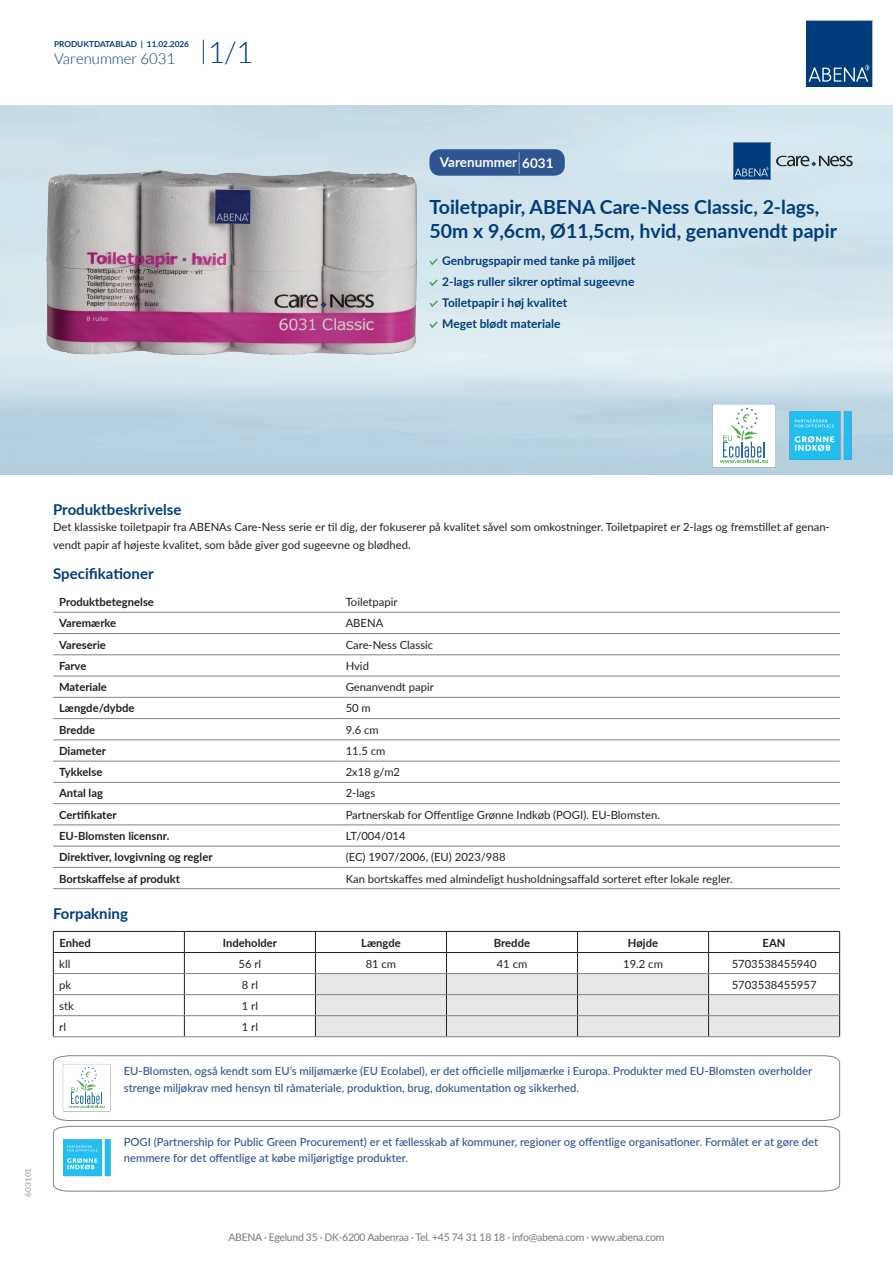
<style>
.page{position:relative;width:893px;height:1263px;background:#fff}
.page>*{position:absolute;margin:0;border:0;box-sizing:border-box;transform-origin:0 0}
.t1{font:700 19.5px/24px "Lato";color:#013d7d}
.t2{font:700 15px "Lato";color:#013d7d}
.t3{font:300 15px "Lato";color:#013d7d}
.t4{font:700 13.5px "Lato";color:#fff}
.t5{font:700 12px/21px "Lato";color:#013d7d}
.t6{font:11.25px/18px "Lato";color:#231f20}
.t7{font:500 11.25px/16.5px "Lato";color:#305691}
.t8{font:700 11.25px "Lato";color:#231f20}
.t9{font:500 10.5px "Lato";letter-spacing:-.03em;color:#808285}
.t10{font:700 8.25px "Lato";color:#013d7d}
.t11{font:700 8.25px "Lato";color:#b2b3b7}
.s1{font-size:30px}
.s2{font-size:22.95px}
</style>
<div class="page">
<img style="left:0;top:106px;width:893px;height:368px">
<svg style="left:203px;top:40px;width:1px;height:24px"></svg>
<svg style="left:806px;top:20px;width:67px;height:67px;background:#144b86"></svg>
<img style="left:47px;top:171px;width:370px;height:183px">
<hr style="left:53px;top:612px;width:287px;height:1px;background:#808285">
<hr style="left:340px;top:612px;width:500px;height:1px;background:#808285">
<hr style="left:53px;top:633px;width:287px;height:1px;background:#808285">
<hr style="left:340px;top:633px;width:500px;height:1px;background:#808285">
<hr style="left:53px;top:654px;width:287px;height:1px;background:#808285">
<hr style="left:340px;top:654px;width:500px;height:1px;background:#808285">
<hr style="left:53px;top:676px;width:287px;height:1px;background:#808285">
<hr style="left:340px;top:676px;width:500px;height:1px;background:#808285">
<hr style="left:53px;top:697px;width:287px;height:1px;background:#808285">
<hr style="left:340px;top:697px;width:500px;height:1px;background:#808285">
<hr style="left:53px;top:718px;width:287px;height:1px;background:#808285">
<hr style="left:340px;top:718px;width:500px;height:1px;background:#808285">
<hr style="left:53px;top:740px;width:287px;height:1px;background:#808285">
<hr style="left:340px;top:740px;width:500px;height:1px;background:#808285">
<hr style="left:53px;top:761px;width:287px;height:1px;background:#808285">
<hr style="left:340px;top:761px;width:500px;height:1px;background:#808285">
<hr style="left:53px;top:782px;width:287px;height:1px;background:#808285">
<hr style="left:340px;top:782px;width:500px;height:1px;background:#808285">
<hr style="left:53px;top:803px;width:287px;height:1px;background:#808285">
<hr style="left:340px;top:803px;width:500px;height:1px;background:#808285">
<hr style="left:53px;top:825px;width:287px;height:1px;background:#808285">
<hr style="left:340px;top:825px;width:500px;height:1px;background:#808285">
<hr style="left:53px;top:846px;width:287px;height:1px;background:#808285">
<hr style="left:340px;top:846px;width:500px;height:1px;background:#808285">
<hr style="left:53px;top:867px;width:287px;height:1px;background:#808285">
<hr style="left:340px;top:867px;width:500px;height:1px;background:#808285">
<hr style="left:53px;top:888px;width:287px;height:1px;background:#808285">
<hr style="left:340px;top:888px;width:500px;height:1px;background:#808285">
<hr style="left:53px;top:931px;width:131px;height:1px;background:#231f20">
<hr style="left:184px;top:931px;width:131px;height:1px;background:#231f20">
<hr style="left:315px;top:931px;width:131px;height:1px;background:#231f20">
<hr style="left:446px;top:931px;width:131px;height:1px;background:#231f20">
<hr style="left:577px;top:931px;width:132px;height:1px;background:#231f20">
<hr style="left:709px;top:931px;width:131px;height:1px;background:#231f20">
<hr style="left:53px;top:952px;width:131px;height:1px;background:#231f20">
<hr style="left:184px;top:952px;width:131px;height:1px;background:#231f20">
<svg style="left:53px;top:932px;width:1px;height:104px"></svg>
<svg style="left:184px;top:932px;width:1px;height:104px"></svg>
<svg style="left:315px;top:932px;width:525px;height:104px"></svg>
<hr style="left:54px;top:973px;width:130px;height:1px;background:#808285">
<hr style="left:184px;top:973px;width:131px;height:1px;background:#808285">
<hr style="left:315px;top:973px;width:131px;height:1px;background:#808285">
<hr style="left:446px;top:973px;width:131px;height:1px;background:#808285">
<hr style="left:577px;top:973px;width:132px;height:1px;background:#808285">
<hr style="left:709px;top:973px;width:130px;height:1px;background:#808285">
<hr style="left:54px;top:994px;width:130px;height:1px;background:#808285">
<hr style="left:184px;top:994px;width:131px;height:1px;background:#808285">
<hr style="left:315px;top:994px;width:131px;height:1px;background:#808285">
<hr style="left:446px;top:994px;width:131px;height:1px;background:#808285">
<hr style="left:577px;top:994px;width:132px;height:1px;background:#808285">
<hr style="left:709px;top:994px;width:130px;height:1px;background:#808285">
<hr style="left:54px;top:1015px;width:130px;height:1px;background:#808285">
<hr style="left:184px;top:1015px;width:131px;height:1px;background:#808285">
<hr style="left:315px;top:1015px;width:131px;height:1px;background:#808285">
<hr style="left:446px;top:1015px;width:131px;height:1px;background:#808285">
<hr style="left:577px;top:1015px;width:132px;height:1px;background:#808285">
<hr style="left:709px;top:1015px;width:130px;height:1px;background:#808285">
<hr style="left:53px;top:1036px;width:131px;height:1px;background:#808285">
<hr style="left:184px;top:1036px;width:131px;height:1px;background:#808285">
<hr style="left:315px;top:1036px;width:131px;height:1px;background:#808285">
<hr style="left:446px;top:1036px;width:131px;height:1px;background:#808285">
<hr style="left:577px;top:1036px;width:132px;height:1px;background:#808285">
<hr style="left:709px;top:1036px;width:131px;height:1px;background:#808285">
<svg style="left:53px;top:1055px;width:787px;height:66px"></svg>
<svg style="left:53px;top:1126px;width:787px;height:65px"></svg>
<svg style="left:712px;top:404px;width:64px;height:64px"></svg>
<img style="left:788px;top:411px;width:64px;height:50px">
<svg style="left:429px;top:258px;width:9px;height:7px"></svg>
<svg style="left:429px;top:279px;width:9px;height:7px"></svg>
<svg style="left:429px;top:300px;width:9px;height:7px"></svg>
<svg style="left:429px;top:321px;width:9px;height:7px"></svg>
<div style="left:429px;top:149px;width:136px;height:27px;background:#305691;border-radius:10px"></div>
<svg style="left:733px;top:142px;width:37px;height:38px"></svg>
<svg style="left:776px;top:156px;width:77px;height:10px"></svg>
<p class="t10" style="left:54px;top:37px;width:137px">PRODUKTDATABLAD | 11.02.2026</p>
<h2 class="t3" style="left:54px;top:50px;width:201px">Varenummer 6031 <span class="s1">1/1</span></h2>
<p class="t4" style="left:440px;top:152px;width:115px">Varenummer <span class="s2">|</span> 6031</p>
<h1 class="t1" style="left:429px;top:194px;width:409px">Toiletpapir, ABENA Care-Ness Classic, 2-lags,<br>50m x 9,6cm, Ø11,5cm, hvid, genanvendt papir</h1>
<p class="t5" style="left:442px;top:250px;width:194px">Genbrugspapir med tanke på miljøet<br>2-lags ruller sikrer optimal sugeevne<br>Toiletpapir i høj kvalitet<br>Meget blødt materiale</p>
<p class="t11" style="left:22px;top:1196px;width:30px;rotate:-90deg">603101</p>
<h2 class="t2" style="left:53px;top:498px;width:130px">Produktbeskrivelse</h2>
<p class="t6" style="left:53px;top:518px;width:778px">Det klassiske toiletpapir fra ABENAs Care-Ness serie er til dig, der fokuserer på kvalitet såvel som omkostninger. Toiletpapiret er 2-lags og fremstillet af genan&shy;vendt papir af højeste kvalitet, som både giver god sugeevne og blødhed.</p>
<h2 class="t2" style="left:53px;top:562px;width:102px">Specifikationer</h2>
<p class="t8" style="left:59px;top:594px;width:96px">Produktbetegnelse</p>
<p class="t6" style="left:346px;top:592px;width:53px">Toiletpapir</p>
<p class="t8" style="left:59px;top:615px;width:59px">Varemærke</p>
<p class="t6" style="left:346px;top:614px;width:39px">ABENA</p>
<p class="t8" style="left:59px;top:636px;width:48px">Vareserie</p>
<p class="t6" style="left:346px;top:635px;width:89px">Care-Ness Classic</p>
<p class="t8" style="left:59px;top:657px;width:29px">Farve</p>
<p class="t6" style="left:346px;top:656px;width:25px">Hvid</p>
<p class="t8" style="left:59px;top:679px;width:49px">Materiale</p>
<p class="t6" style="left:346px;top:677px;width:90px">Genanvendt papir</p>
<p class="t8" style="left:59px;top:700px;width:77px">Længde/dybde</p>
<p class="t6" style="left:346px;top:699px;width:27px">50 m</p>
<p class="t8" style="left:59px;top:721px;width:38px">Bredde</p>
<p class="t6" style="left:346px;top:720px;width:35px">9.6 cm</p>
<p class="t8" style="left:59px;top:742px;width:48px">Diameter</p>
<p class="t6" style="left:346px;top:741px;width:41px">11.5 cm</p>
<p class="t8" style="left:59px;top:764px;width:45px">Tykkelse</p>
<p class="t6" style="left:346px;top:763px;width:56px">2x18 g/m2</p>
<p class="t8" style="left:59px;top:785px;width:45px">Antal lag</p>
<p class="t6" style="left:346px;top:784px;width:31px">2-lags</p>
<p class="t8" style="left:59px;top:806px;width:59px">Certifikater</p>
<p class="t6" style="left:346px;top:805px;width:316px">Partnerskab for Offentlige Grønne Indkøb (POGI). EU-Blomsten.</p>
<p class="t8" style="left:59px;top:828px;width:112px">EU-Blomsten licensnr.</p>
<p class="t6" style="left:346px;top:826px;width:61px">LT/004/014</p>
<p class="t8" style="left:59px;top:849px;width:155px">Direktiver, lovgivning og regler</p>
<p class="t6" style="left:346px;top:848px;width:161px">(EC) 1907/2006, (EU) 2023/988</p>
<p class="t8" style="left:59px;top:870px;width:122px">Bortskaffelse af produkt</p>
<p class="t6" style="left:346px;top:869px;width:389px">Kan bortskaffes med almindeligt husholdningsaffald sorteret efter lokale regler.</p>
<h2 class="t2" style="left:53px;top:902px;width:76px">Forpakning</h2>
<p class="t8" style="left:59px;top:934px;width:33px">Enhed</p>
<p class="t8" style="left:223px;top:934px;width:56px">Indeholder</p>
<p class="t8" style="left:361px;top:934px;width:41px">Længde</p>
<p class="t8" style="left:494px;top:934px;width:38px">Bredde</p>
<p class="t8" style="left:628px;top:934px;width:32px">Højde</p>
<p class="t8" style="left:763px;top:934px;width:24px">EAN</p>
<p class="t6" style="left:59px;top:954px;width:13px">kll</p>
<p class="t6" style="left:239px;top:954px;width:24px">56 rl</p>
<p class="t6" style="left:366px;top:954px;width:32px">81 cm</p>
<p class="t6" style="left:497px;top:954px;width:32px">41 cm</p>
<p class="t6" style="left:623px;top:954px;width:41px">19.2 cm</p>
<p class="t6" style="left:732px;top:954px;width:86px">5703538455940</p>
<p class="t6" style="left:59px;top:975px;width:14px">pk</p>
<p class="t6" style="left:242px;top:975px;width:18px">8 rl</p>
<p class="t6" style="left:732px;top:975px;width:86px">5703538455957</p>
<p class="t6" style="left:59px;top:996px;width:16px">stk</p>
<p class="t6" style="left:242px;top:996px;width:18px">1 rl</p>
<p class="t6" style="left:59px;top:1017px;width:8px">rl</p>
<p class="t6" style="left:242px;top:1017px;width:18px">1 rl</p>
<p class="t7" style="left:124px;top:1062px;width:690px">EU-Blomsten, også kendt som EU’s miljømærke (EU Ecolabel), er det officielle miljømærke i Europa. Produkter med EU-Blomsten overholder strenge miljøkrav med hensyn til råmateriale, produktion, brug, dokumentation og sikkerhed.</p>
<p class="t7" style="left:124px;top:1133px;width:696px">POGI (Partnership for Public Green Procurement) er et fællesskab af kommuner, regioner og offentlige organisationer. Formålet er at gøre det nemmere for det offentlige at købe miljørigtige produkter.</p>
<p class="t9" style="left:228px;top:1230px;width:437px">ABENA · Egelund 35 · DK-6200 Aabenraa · Tel. +45 74 31 18 18 · info@abena.com · www.abena.com</p>
</div>
